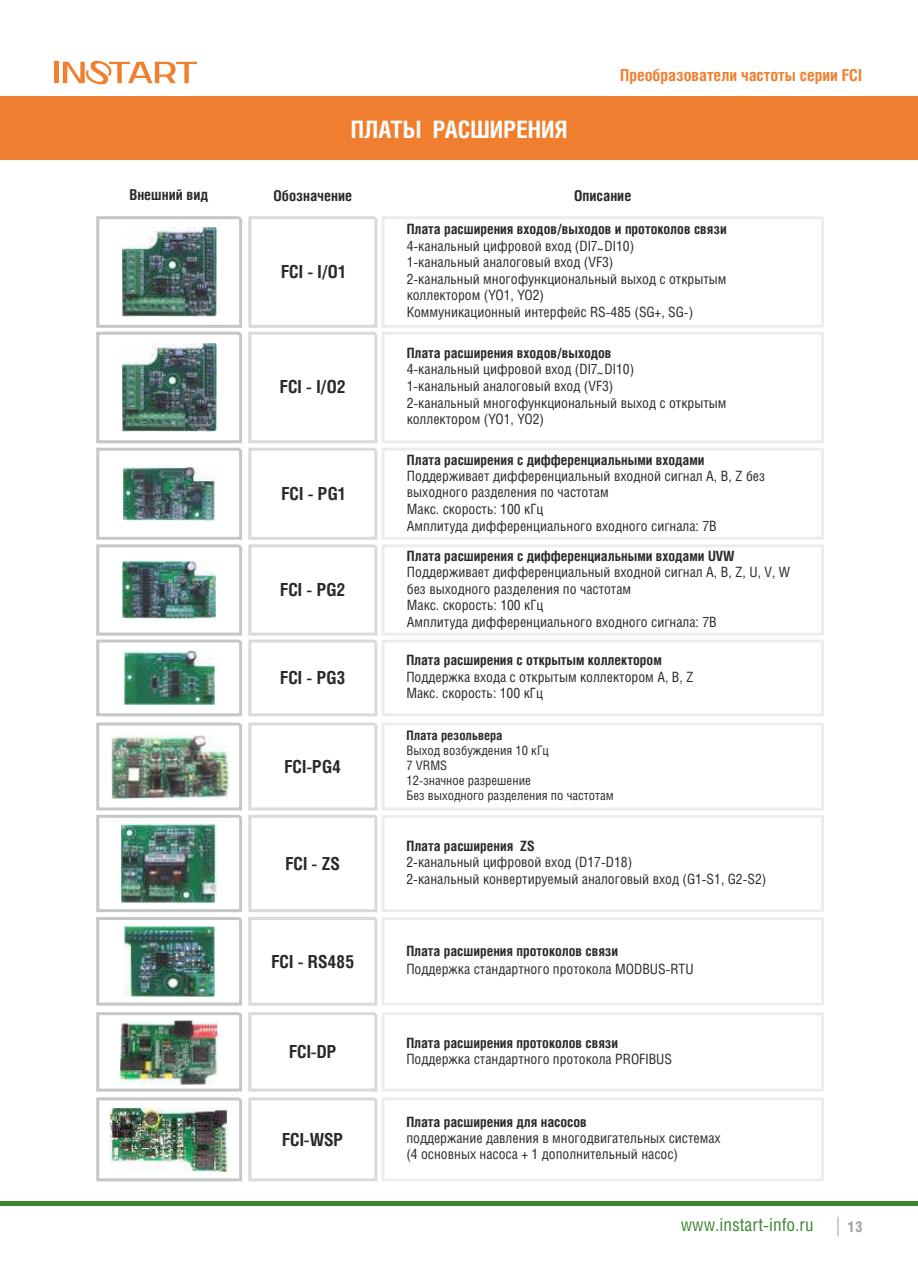
<style>
.page{position:relative;width:918px;height:1287px;background:#fff}
.page>*{position:absolute;margin:0;border:0;box-sizing:border-box;transform-origin:0 0}
.t1{font:700 24px "Helios Cond";color:#fefefe}
.t2{font:700 18px "Helios Cond";color:#2b2a29}
.t3{font:18px "Helios Cond";color:#3e8433}
.t4{font:700 16.5px "Helios Cond";color:#ef7f2e}
.t5{font:700 15px "Helios Cond";color:#2b2a29}
.t6{font:700 15px "Helios Cond";color:#9d9e9e}
.t7{font:14.25px/16.5px "Helios Cond";color:#2b2a29}
.t8{font:700 14.25px "Helios Cond";color:#2b2a29}
.t9{font:13.05px/15.3px "Helios Cond";color:#2b2a29}
.t10{font:700 13.05px "Helios Cond";color:#2b2a29}
</style>
<div class="page">
<div style="left:0;top:96px;width:918px;height:64px;background:#ef7f2e"></div>
<div style="left:382px;top:216px;width:442px;height:112px;border:3px solid #ebecec"></div>
<div style="left:382px;top:448px;width:442px;height:92px;border:3px solid #ebecec"></div>
<div style="left:382px;top:544px;width:442px;height:92px;border:3px solid #ebecec"></div>
<div style="left:382px;top:640px;width:442px;height:76px;border:3px solid #ebecec"></div>
<div style="left:382px;top:917px;width:442px;height:89px;border:3px solid #ebecec"></div>
<div style="left:382px;top:815px;width:442px;height:97px;border:3px solid #ebecec"></div>
<div style="left:382px;top:1012px;width:442px;height:80px;border:3px solid #ebecec"></div>
<div style="left:382px;top:332px;width:442px;height:111px;border:3px solid #ebecec"></div>
<div style="left:382px;top:723px;width:442px;height:87px;border:3px solid #ebecec"></div>
<div style="left:382px;top:1097px;width:442px;height:84px;border:3px solid #ebecec"></div>
<img style="left:96px;top:216px;width:282px;height:966px">
<hr style="left:0;top:1201px;width:918px;height:4px;background:#3e8433">
<img style="left:111px;top:1107px;width:116px;height:64px">
<div style="left:54px;top:62px;width:5px;height:21px;background:#f08030"></div>
<svg style="left:63px;top:61px;width:134px;height:23px"></svg>
<svg style="left:838px;top:1217px;width:1px;height:19px"></svg>
<h1 class="t1" style="left:351px;top:118px;width:218px">ПЛАТЫ РАСШИРЕНИЯ</h1>
<p class="t4" style="left:620px;top:68px;width:243px">Преобразователи частоты серии FCI</p>
<p class="t5" style="left:129px;top:188px;width:80px">Внешний вид</p>
<p class="t5" style="left:274px;top:189px;width:80px">Обозначение</p>
<p class="t5" style="left:574px;top:189px;width:59px">Описание</p>
<p class="t8" style="left:407px;top:223px;width:322px">Плата расширения входов/выходов и протоколов связи</p>
<p class="t7" style="left:407px;top:238px;width:321px">4-канальный цифровой вход (DI7~DI10)<br>1-канальный аналоговый вход (VF3)<br>2-канальный многофункциональный выход с открытым коллектором (YO1, YO2)<br>Коммуникационный интерфейс RS-485 (SG+, SG-)</p>
<p class="t2" style="left:281px;top:263px;width:67px">FCI - I/О1</p>
<p class="t2" style="left:280px;top:379px;width:67px">FCI - I/О2</p>
<p class="t2" style="left:281px;top:486px;width:66px">FCI - PG1</p>
<p class="t2" style="left:280px;top:582px;width:67px">FCI - PG2</p>
<p class="t2" style="left:280px;top:670px;width:67px">FCI - PG3</p>
<p class="t2" style="left:285px;top:758px;width:58px">FCI-PG4</p>
<p class="t2" style="left:285px;top:855px;width:56px">FCI - ZS</p>
<p class="t2" style="left:271px;top:953px;width:84px">FCI - RS485</p>
<p class="t2" style="left:289px;top:1044px;width:49px">FCI-DP</p>
<p class="t2" style="left:282px;top:1131px;width:63px">FCI-WSP</p>
<p class="t8" style="left:407px;top:347px;width:206px">Плата расширения входов/выходов</p>
<p class="t7" style="left:407px;top:362px;width:321px">4-канальный цифровой вход (DI7~DI10)<br>1-канальный аналоговый вход (VF3)<br>2-канальный многофункциональный выход с открытым коллектором (YO1, YO2)</p>
<p class="t8" style="left:407px;top:453px;width:299px">Плата расширения с дифференциальными входами</p>
<p class="t7" style="left:407px;top:468px;width:360px">Поддерживает дифференциальный входной сигнал А, В, Z без выходного разделения по частотам<br>Макс. скорость: 100 кГц<br>Амплитуда дифференциального входного сигнала: 7B</p>
<p class="t8" style="left:407px;top:549px;width:329px">Плата расширения с дифференциальными входами UVW</p>
<p class="t7" style="left:407px;top:565px;width:385px">Поддерживает дифференциальный входной сигнал А, В, Z, U, V, W без выходного разделения по частотам<br>Макс. скорость: 100 кГц<br>Амплитуда дифференциального входного сигнала: 7B</p>
<p class="t8" style="left:406px;top:654px;width:257px">Плата расширения с открытым коллектором</p>
<p class="t7" style="left:406px;top:669px;width:289px">Поддержка входа с открытым коллектором А, В, Z<br>Макс. скорость: 100 кГц</p>
<p class="t10" style="left:407px;top:729px;width:98px">Плата резольвера</p>
<p class="t9" style="left:407px;top:743px;width:209px">Выход возбуждения 10 кГц<br>7 VRMS<br>12-значное разрешение<br>Без выходного разделения по частотам</p>
<p class="t8" style="left:406px;top:839px;width:130px">Плата расширения ZS</p>
<p class="t7" style="left:406px;top:855px;width:362px">2-канальный цифровой вход (D17-D18)<br>2-канальный конвертируемый аналоговый вход (G1-S1, G2-S2)</p>
<p class="t8" style="left:406px;top:945px;width:213px">Плата расширения протоколов связи</p>
<p class="t7" style="left:406px;top:962px;width:289px">Поддержка стандартного протокола MODBUS-RTU</p>
<p class="t8" style="left:406px;top:1036px;width:213px">Плата расширения протоколов связи</p>
<p class="t7" style="left:406px;top:1051px;width:267px">Поддержка стандартного протокола PROFIBUS</p>
<p class="t8" style="left:406px;top:1115px;width:182px">Плата расширения для насосов</p>
<p class="t7" style="left:406px;top:1130px;width:316px">поддержание давления в многодвигательных системах (4 основных насоса + 1 дополнительный насос)</p>
<p class="t3" style="left:681px;top:1217px;width:135px">www.instart-info.ru</p>
<p class="t6" style="left:848px;top:1220px;width:16px">13</p>
</div>
